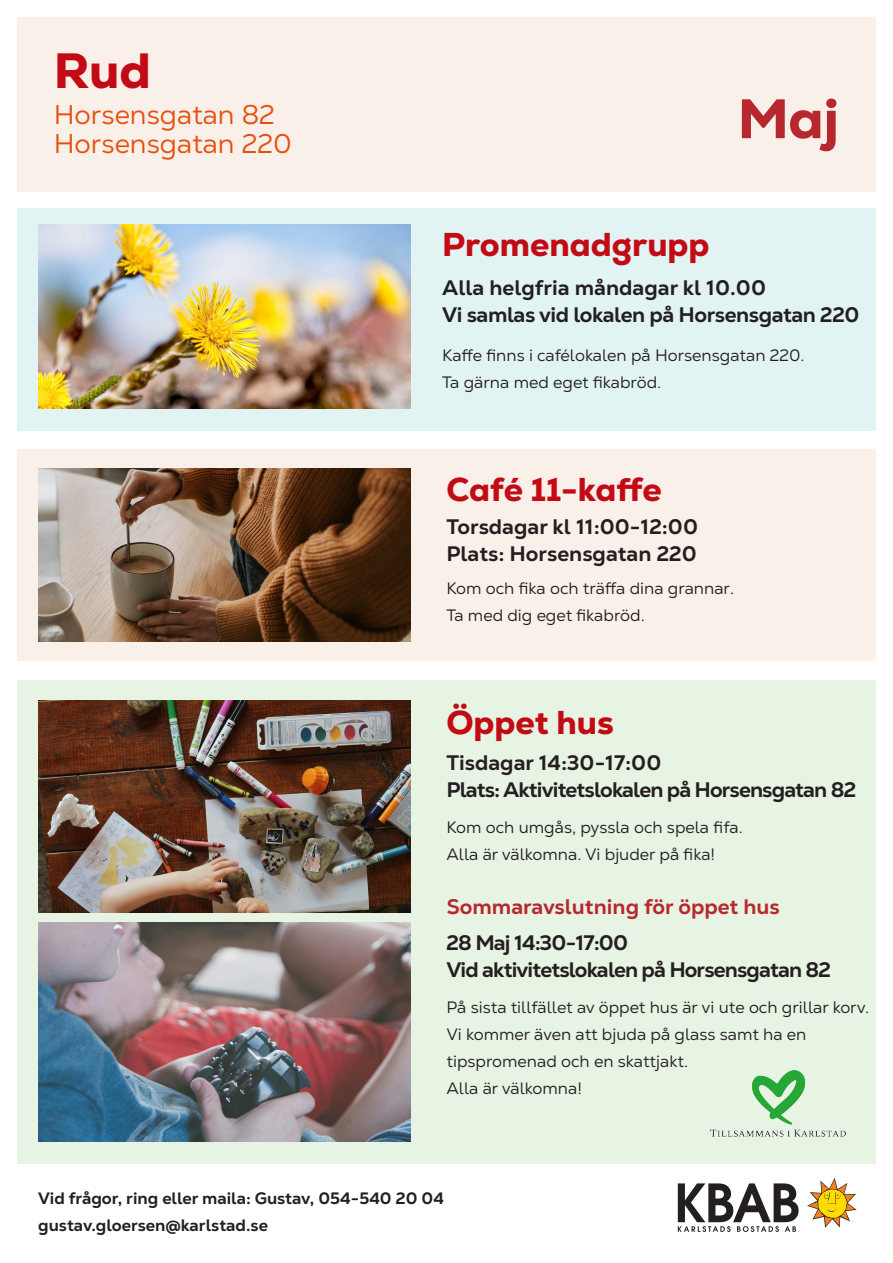
<style>
.page{position:relative;width:893px;height:1263px;background:#fff}
.page>*{position:absolute;margin:0;border:0;box-sizing:border-box;transform-origin:0 0}
.t1{font:800 55.5px "Nexa";color:#b7282e}
.t2{font:800 49.5px "Nexa";color:#c30b15}
.t3{font:800 33px "Nexa";color:#c30b15}
.t4{font:27px "Nexa Text";color:#e84e0d}
.t5{font:800 21px/27px "Nexa Text";letter-spacing:-.04em;color:#231f20}
.t6{font:800 21px "Nexa Text";color:#231f20}
.t7{font:800 21px/36px "Nexa Text";color:#b7282e}
.t8{font:800 21px "Nexa Text";letter-spacing:-.02em;color:#231f20}
.t9{font:16.5px/27px "Nexa Text";color:#231f20}
.t10{font:800 16.5px "Nexa Text";color:#231f20}
.s1{color:#231f20}
</style>
<div class="page">
<div style="left:17px;top:17px;width:859px;height:174px;background:#f9f0e9"></div>
<svg style="left:678px;top:1183px;width:121px;height:49px"></svg>
<svg style="left:807px;top:1178px;width:49px;height:50px"></svg>
<div style="left:17px;top:208px;width:859px;height:222px;background:#e2f3f4"></div>
<div style="left:17px;top:449px;width:859px;height:212px;background:#f9f0e9"></div>
<div style="left:17px;top:680px;width:859px;height:484px;background:#e7f3e3"></div>
<img style="left:38px;top:224px;width:373px;height:185px">
<img style="left:38px;top:468px;width:373px;height:173px">
<img style="left:38px;top:701px;width:373px;height:211px">
<img style="left:38px;top:922px;width:373px;height:220px">
<img style="left:710px;top:1071px;width:136px;height:66px">
<p class="t2" style="left:54px;top:39px;width:99px">Rud</p>
<p class="t4" style="left:54px;top:98px;width:222px">Horsensgatan 82</p>
<p class="t4" style="left:54px;top:127px;width:239px">Horsensgatan 220</p>
<p class="t1" style="left:738px;top:83px;width:103px">Maj</p>
<p class="t3" style="left:442px;top:223px;width:269px">Promenadgrupp</p>
<p class="t6" style="left:442px;top:274px;width:325px">Alla helgfria måndagar kl 10.00</p>
<p class="t8" style="left:442px;top:301px;width:419px">Vi samlas vid lokalen på Horsensgatan 220</p>
<p class="t9" style="left:442px;top:342px;width:364px">Kaffe finns i cafélokalen på Horsensgatan 220.</p>
<p class="t9" style="left:442px;top:369px;width:221px">Ta gärna med eget fikabröd.</p>
<p class="t3" style="left:446px;top:468px;width:217px">Café 11-kaffe</p>
<p class="t6" style="left:446px;top:513px;width:253px">Torsdagar kl 11:00-12:00</p>
<p class="t6" style="left:446px;top:540px;width:252px">Plats: Horsensgatan 220</p>
<p class="t9" style="left:446px;top:575px;width:289px">Kom och fika och träffa dina grannar.</p>
<p class="t9" style="left:446px;top:602px;width:200px">Ta med dig eget fikabröd.</p>
<p class="t3" style="left:446px;top:701px;width:169px">Öppet hus</p>
<p class="t5" style="left:446px;top:749px;width:411px">Tisdagar 14:30-17:00<br>Plats: Aktivitetslokalen på Horsensgatan 82</p>
<p class="t9" style="left:446px;top:813px;width:298px">Kom och umgås, pyssla och spela fifa.</p>
<p class="t9" style="left:446px;top:840px;width:270px">Alla är välkomna. Vi bjuder på fika!</p>
<p class="t7" style="left:446px;top:888px;width:335px">Sommaravslutning för öppet hus<br><span class="s1">28 Maj 14:30-17:00</span></p>
<p class="t5" style="left:446px;top:956px;width:386px">Vid aktivitetslokalen på Horsensgatan 82</p>
<p class="t9" style="left:446px;top:993px;width:424px">På sista tillfället av öppet hus är vi ute och grillar korv.<br>Vi kommer även att bjuda på glass samt ha en</p>
<p class="t9" style="left:446px;top:1047px;width:243px">tipspromenad och en skattjakt.</p>
<p class="t9" style="left:446px;top:1074px;width:137px">Alla är välkomna!</p>
<p class="t10" style="left:38px;top:1187px;width:407px">Vid frågor, ring eller maila: Gustav, 054-540 20 04</p>
<p class="t10" style="left:38px;top:1214px;width:231px">gustav.gloersen@karlstad.se</p>
</div>
